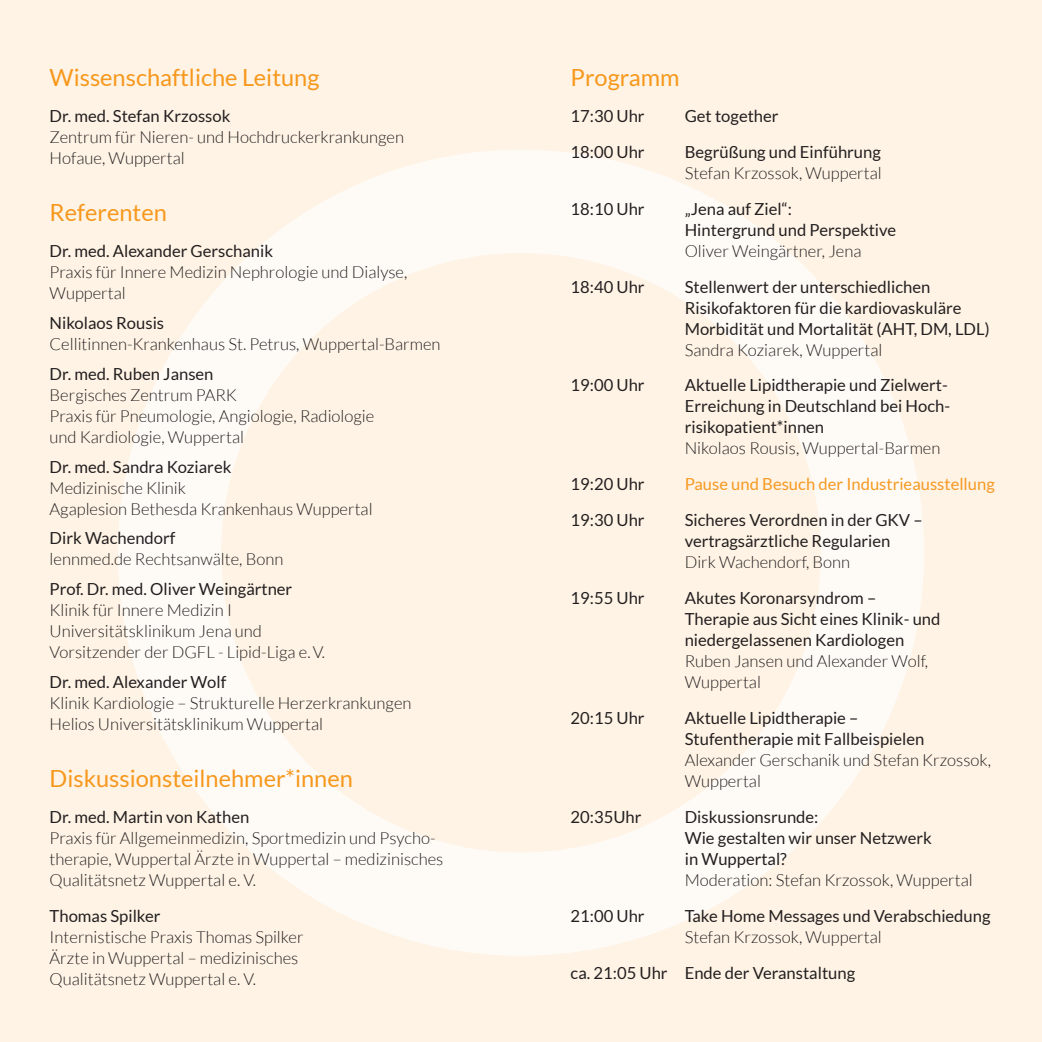
<style>
.page{position:relative;width:1042px;height:1042px;background:#fef3e4}
.page>*{position:absolute;margin:0;border:0;box-sizing:border-box;transform-origin:0 0}
.t1{font:23.62px "Lato";color:#f7981d}
.t2{font:300 16.62px/21px "Lato";color:#231f20}
.t3{font:16.62px/21px "Lato";color:#231f20}
.t4{font:16.62px "Lato";color:#f79923}
</style>
<div class="page">
<div style="left:118px;top:150px;width:806px;height:806px;border:103px solid #fefbf7;border-radius:50%"></div>
<h1 class="t1" style="left:50px;top:64px;width:271px">Wissenschaftliche Leitung</h1>
<p class="t3" style="left:50px;top:105px;width:182px">Dr. med. Stefan Krzossok</p>
<p class="t2" style="left:50px;top:126px;width:356px">Zentrum für Nieren- und Hochdruckerkrankungen<br>Hofaue, Wuppertal</p>
<h1 class="t1" style="left:50px;top:199px;width:119px">Referenten</h1>
<p class="t3" style="left:50px;top:240px;width:225px">Dr. med. Alexander Gerschanik</p>
<p class="t2" style="left:50px;top:261px;width:359px">Praxis für Innere Medizin Nephrologie und Dialyse,<br>Wuppertal</p>
<p class="t3" style="left:50px;top:312px;width:116px">Nikolaos Rousis</p>
<p class="t2" style="left:50px;top:333px;width:392px">Cellitinnen-Krankenhaus St. Petrus, Wuppertal-Barmen</p>
<p class="t3" style="left:50px;top:363px;width:165px">Dr. med. Ruben Jansen</p>
<p class="t2" style="left:50px;top:384px;width:326px">Bergisches Zentrum PARK<br>Praxis für Pneumologie, Angiologie, Radiologie und Kardiologie, Wuppertal</p>
<p class="t3" style="left:50px;top:456px;width:183px">Dr. med. Sandra Koziarek</p>
<p class="t2" style="left:50px;top:477px;width:324px">Medizinische Klinik<br>Agaplesion Bethesda Krankenhaus Wuppertal</p>
<p class="t3" style="left:50px;top:528px;width:127px">Dirk Wachendorf</p>
<p class="t2" style="left:50px;top:549px;width:235px">lennmed.de Rechtsanwälte, Bonn</p>
<p class="t3" style="left:50px;top:579px;width:244px">Prof. Dr. med. Oliver Weingärtner</p>
<p class="t2" style="left:50px;top:600px;width:277px">Klinik für Innere Medizin I<br>Universitätsklinikum Jena und<br>Vorsitzender der DGFL - Lipid-Liga e.V.</p>
<p class="t3" style="left:50px;top:672px;width:178px">Dr. med. Alexander Wolf</p>
<p class="t2" style="left:50px;top:693px;width:363px">Klinik Kardiologie – Strukturelle Herzerkrankungen<br>Helios Universitätsklinikum Wuppertal</p>
<h1 class="t1" style="left:50px;top:765px;width:305px">Diskussionsteilnehmer*innen</h1>
<p class="t3" style="left:50px;top:806px;width:201px">Dr. med. Martin von Kathen</p>
<p class="t2" style="left:50px;top:828px;width:395px">Praxis für Allgemeinmedizin, Sportmedizin und Psycho&shy;therapie, Wuppertal Ärzte in Wuppertal – medizinisches<br>Qualitätsnetz Wuppertal e. V.</p>
<p class="t3" style="left:50px;top:905px;width:112px">Thomas Spilker</p>
<p class="t2" style="left:50px;top:926px;width:256px">Internistische Praxis Thomas Spilker<br>Ärzte in Wuppertal – medizinisches<br>Qualitätsnetz Wuppertal e. V.</p>
<h1 class="t1" style="left:570px;top:64px;width:111px">Programm</h1>
<p class="t3" style="left:570px;top:105px;width:76px">17:30 Uhr</p>
<p class="t3" style="left:685px;top:105px;width:95px">Get together</p>
<p class="t3" style="left:570px;top:141px;width:76px">18:00 Uhr</p>
<p class="t3" style="left:685px;top:141px;width:198px">Begrüßung und Einführung</p>
<p class="t2" style="left:685px;top:162px;width:199px">Stefan Krzossok, Wuppertal</p>
<p class="t3" style="left:570px;top:198px;width:76px">18:10 Uhr</p>
<p class="t3" style="left:685px;top:198px;width:213px">„Jena auf Ziel“:<br>Hintergrund und Perspektive</p>
<p class="t2" style="left:685px;top:240px;width:178px">Oliver Weingärtner, Jena</p>
<p class="t3" style="left:570px;top:276px;width:76px">18:40 Uhr</p>
<p class="t3" style="left:685px;top:276px;width:306px">Stellenwert der unterschiedlichen<br>Risikofaktoren für die kardiovaskuläre<br>Morbidität und Mortalität (AHT, DM, LDL)</p>
<p class="t2" style="left:685px;top:339px;width:199px">Sandra Koziarek, Wuppertal</p>
<p class="t3" style="left:570px;top:375px;width:76px">19:00 Uhr</p>
<p class="t3" style="left:685px;top:375px;width:265px;text-align:justify">Aktuelle Lipidtherapie und Zielwert-Erreichung in Deutschland bei Hoch&shy;risikopatient*innen</p>
<p class="t2" style="left:685px;top:438px;width:257px">Nikolaos Rousis, Wuppertal-Barmen</p>
<p class="t3" style="left:570px;top:474px;width:76px">19:20 Uhr</p>
<p class="t4" style="left:685px;top:475px;width:312px">Pause und Besuch der Industrieausstellung</p>
<p class="t3" style="left:570px;top:509px;width:76px">19:30 Uhr</p>
<p class="t3" style="left:685px;top:509px;width:239px">Sicheres Verordnen in der GKV – vertragsärztliche Regularien</p>
<p class="t2" style="left:685px;top:552px;width:167px">Dirk Wachendorf, Bonn</p>
<p class="t3" style="left:570px;top:587px;width:76px">19:55 Uhr</p>
<p class="t3" style="left:685px;top:587px;width:257px">Akutes Koronarsyndrom –<br>Therapie aus Sicht eines Klinik- und niedergelassenen Kardiologen</p>
<p class="t2" style="left:685px;top:651px;width:245px">Ruben Jansen und Alexander Wolf,<br>Wuppertal</p>
<p class="t3" style="left:570px;top:707px;width:76px">20:15 Uhr</p>
<p class="t3" style="left:685px;top:707px;width:241px">Aktuelle Lipidtherapie –<br>Stufentherapie mit Fallbeispielen</p>
<p class="t2" style="left:685px;top:749px;width:308px">Alexander Gerschanik und Stefan Krzossok,<br>Wuppertal</p>
<p class="t3" style="left:570px;top:806px;width:72px">20:35Uhr</p>
<p class="t3" style="left:685px;top:806px;width:249px">Diskussionsrunde:<br>Wie gestalten wir unser Netzwerk in Wuppertal?</p>
<p class="t2" style="left:685px;top:869px;width:289px">Moderation: Stefan Krzossok, Wuppertal</p>
<p class="t3" style="left:570px;top:905px;width:76px">21:00 Uhr</p>
<p class="t3" style="left:685px;top:905px;width:307px">Take Home Messages und Verabschiedung</p>
<p class="t2" style="left:685px;top:926px;width:199px">Stefan Krzossok, Wuppertal</p>
<p class="t3" style="left:570px;top:962px;width:286px">ca. 21:05 Uhr Ende der Veranstaltung</p>
</div>
